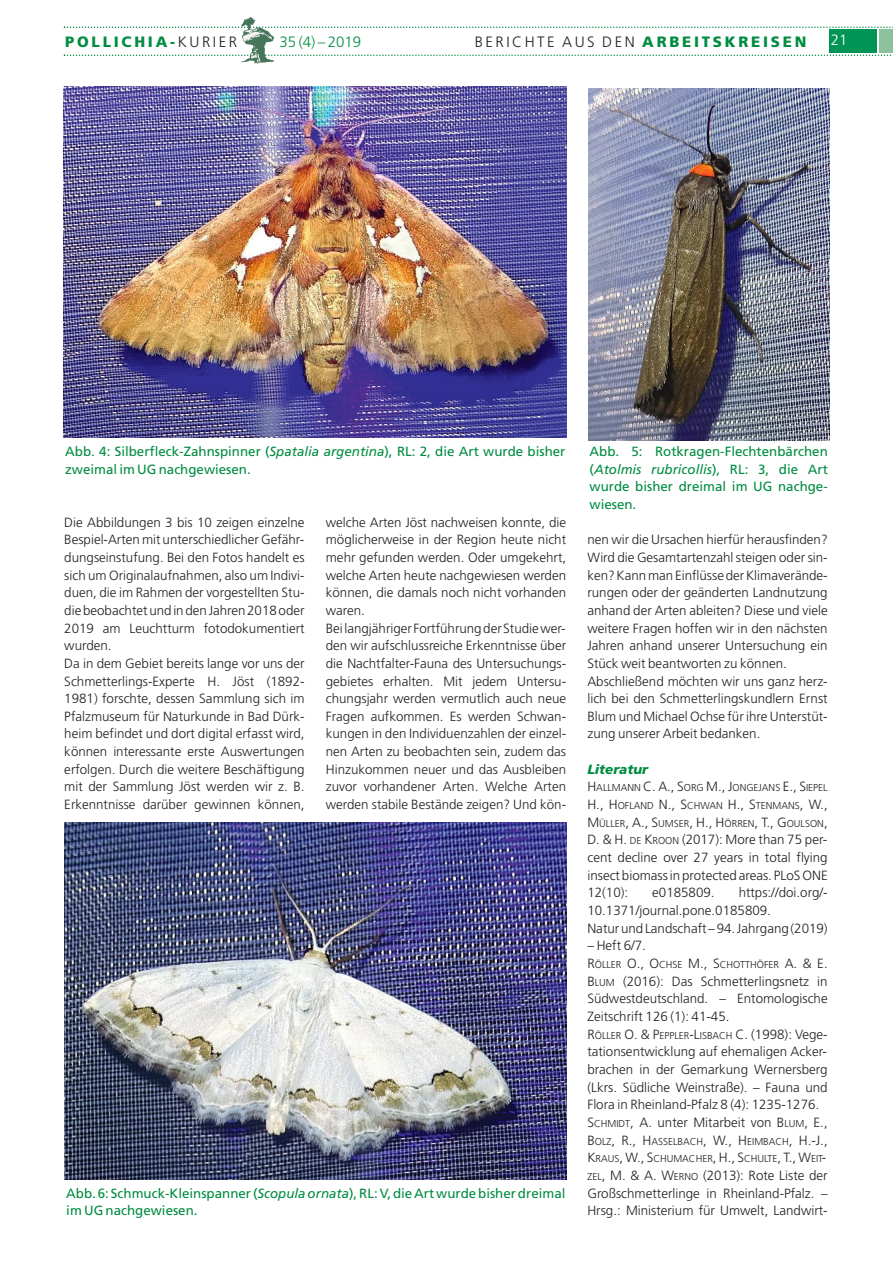
<style>
.page{position:relative;width:893px;height:1263px;background:#fff}
.page>*{position:absolute;margin:0;border:0;box-sizing:border-box;transform-origin:0 0}
.t1{font:300 15px "Frutiger";letter-spacing:.165em;color:#241f1f}
.t2{font:900 15px "Frutiger";letter-spacing:.185em;color:#008c41}
.t3{font:300 15px "Frutiger";color:#008c41}
.t4{font:300 15px "Frutiger";color:#fff}
.t5{font:300 13.35px/17.7px "Frutiger CE";color:#241f1f}
.t6{font:13.35px/17.7px "Frutiger";color:#008c41}
.t7{font:italic 900 13.35px "Frutiger";color:#008c41}
.t8{font:300 10.05px/17.7px "Frutiger";color:#241f1f;text-align:justify}
.s1{font-weight:300;color:#241f1f}
.s2{font-weight:900;color:#008c41}
.s3{font-style:italic}
.s4{font-size:13.35px}
.s5{font-family:"Frutiger"}
.s6{font-family:"Frutiger";font-size:10.05px}
.s7{font-family:"Frutiger CE";font-size:13.35px}
</style>
<div class="page">
<svg style="left:64px;top:17px;width:829px;height:47px"></svg>
<img style="left:64px;top:87px;width:503px;height:351px">
<img style="left:588px;top:88px;width:241px;height:352px">
<img style="left:65px;top:822px;width:502px;height:358px">
<p class="t2" style="left:65px;top:35px;width:173px">POLLICHIA-<span class="s1">KURIER</span></p>
<p class="t3" style="left:280px;top:35px;width:83px">35 (4) – 2019</p>
<p class="t1" style="left:475px;top:35px;width:333px">BERICHTE AUS DEN <span class="s2">ARBEITSKREISEN</span></p>
<p class="t4" style="left:831px;top:34px;width:18px">21</p>
<p class="t6" style="left:65px;top:443px;width:502px">Abb. 4: Silberfleck-Zahnspinner (<span class="s3">Spatalia argentina</span>), RL: 2, die Art wurde bisher zweimal im UG nachgewiesen.</p>
<p class="t6" style="left:590px;top:443px;width:240px;text-align:justify">Abb. 5: Rotkragen-Flechtenbärchen (<span class="s3">Atolmis rubricollis</span>), RL: 3, die Art wurde bisher dreimal im UG nachge&shy;wiesen.</p>
<p class="t5" style="left:64px;top:514px;width:242px">Die Abbildungen 3 bis 10 zeigen einzelne Bespiel-Arten mit unterschiedlicher Gefähr&shy;dungseinstufung. Bei den Fotos handelt es sich um Originalaufnahmen, also um Indivi&shy;duen, die im Rahmen der vorgestellten Stu&shy;diebeobachtetundindenJahren2018oder 2019 am Leuchtturm fotodokumentiert wurden.<br>Da in dem Gebiet bereits lange vor uns der Schmetterlings-Experte H. Jöst (1892- 1981) forschte, dessen Sammlung sich im Pfalzmuseum für Naturkunde in Bad Dürk&shy;heim befindet und dort digital erfasst wird, können interessante erste Auswertungen erfolgen. Durch die weitere Beschäftigung mit der Sammlung Jöst werden wir z. B.<br>Erkenntnisse darüber gewinnen können,</p>
<p class="t5" style="left:326px;top:514px;width:242px">welche Arten Jöst nachweisen konnte, die möglicherweise in der Region heute nicht mehr gefunden werden. Oder umgekehrt, welche Arten heute nachgewiesen werden können, die damals noch nicht vorhanden waren.<br>Bei langjähriger FortführungderStudiewer&shy;den wir aufschlussreiche Erkenntnisse über die Nachtfalter-Fauna des Untersuchungs&shy;gebietes erhalten. Mit jedem Untersu&shy;chungsjahr werden vermutlich auch neue Fragen aufkommen. Es werden Schwan&shy;kungen in den Individuenzahlen der einzel&shy;nen Arten zu beobachten sein, zudem das Hinzukommen neuer und das Ausbleiben zuvor vorhandener Arten. Welche Arten werden stabile Bestände zeigen? Und kön-</p>
<p class="t6" style="left:66px;top:1185px;width:501px">Abb. 6: Schmuck-Kleinspanner(<span class="s3">Scopulaornata</span>),RL:V,dieArt wurdebisherdreimal im UG nachgewiesen.</p>
<p class="t5" style="left:587px;top:532px;width:242px">nen wir die Ursachen hierfür herausfinden?<br>Wird die Gesamtartenzahl steigen oder sin&shy;ken?KannmanEinflüssederKlimaverände&shy;rungen oder der geänderten Landnutzung anhand der Arten ableiten? Diese und viele weitere Fragen hoffen wir in den nächsten Jahren anhand unserer Untersuchung ein Stück weit beantworten zu können.<br>Abschließend möchten wir uns ganz herz&shy;lich bei den Schmetterlingskundlern Ernst Blum und Michael Ochse für ihre Unterstüt&shy;zung unserer Arbeit bedanken.</p>
<p class="t7" style="left:587px;top:764px;width:62px">Literatur</p>
<p class="t8" style="left:587px;top:780px;width:242px"><span class="s4">H</span>ALLMANN <span class="s4">C. A., S</span>ORG <span class="s4">M., J</span>ONGEJANS <span class="s4">E., S</span>IEPEL <span class="s4">H., H</span>OFLAND <span class="s4">N., S</span>CHWAN <span class="s4">H., S</span>TENMANS<span class="s4">, W., M</span>ÜLLER<span class="s4">, A., S</span>UMSER<span class="s4">, H., H</span>ÖRREN<span class="s4">, T., G</span>OULSON<span class="s4">,</span></p>
<p class="t5" style="left:587px;top:832px;width:242px;text-align:justify"><span class="s5">D. &amp; H.</span> <span class="s6">DE</span> <span class="s5">K</span><span class="s6">ROON</span> (2017): More than 75 per&shy;cent decline over 27 years in total flying insect biomassin protected areas. PLoSONE 12(10):</p>
<p class="t5" style="left:587px;top:885px;width:242px;text-indent:151px">https://doi.org/-<br>10.1371/journal.pone.0185809.<br>NaturundLandschaft –94.Jahrgang(2019)</p>
<p class="t5" style="left:587px;top:938px;width:60px">– Heft 6/7.</p>
<p class="t8" style="left:587px;top:956px;width:242px"><span class="s4">R</span>ÖLLER <span class="s4">O., O</span>CHSE <span class="s4">M., S</span>CHOTTHÖFER <span class="s4">A. &amp; E.</span></p>
<p class="t5" style="left:587px;top:973px;width:242px;text-align:justify"><span class="s5">B</span><span class="s6">LUM</span> (2016): Das Schmetterlingsnetz in Südwestdeutschland. – Entomologische Zeitschrift 126 (1): 41-45.</p>
<p class="t8" style="left:587px;top:1027px;width:242px"><span class="s4">R</span>ÖLLER <span class="s4">O. &amp; P</span>EPPLER<span class="s4">-L</span>ISBACH <span class="s4">C</span><span class="s7">. (1998): Vege-</span></p>
<p class="t5" style="left:587px;top:1044px;width:242px">tationsentwicklung auf ehemaligen Acker&shy;brachen in der Gemarkung Wernersberg (Lkrs. Südliche Weinstraße). – Fauna und Flora in Rheinland-Pfalz 8 (4): 1235-1276.<br><span class="s5">S</span><span class="s6">CHMIDT</span>, A. unter Mitarbeit von <span class="s5">B</span><span class="s6">LUM</span><span class="s5">, E.,</span></p>
<p class="t8" style="left:587px;top:1133px;width:242px"><span class="s4">B</span>OLZ<span class="s4">, R., H</span>ASSELBACH<span class="s4">, W., H</span>EIMBACH<span class="s4">, H.-J.,<br>K</span>RAUS<span class="s4">, W., S</span>CHUMACHER<span class="s4">, H., S</span>CHULTE<span class="s4">, T., W</span>EIT<span class="s4">-</span></p>
<p class="t5" style="left:587px;top:1167px;width:242px;text-align:justify"><span class="s6">ZEL</span><span class="s5">, M. &amp; A. W</span><span class="s6">ERNO</span> (2013): Rote Liste der Großschmetterlinge in Rheinland-Pfalz. – Hrsg.: Ministerium für Umwelt, Landwirt-</p>
<p class="t5" style="left:652px;top:885px;width:64px">e0185809.</p>
</div>
